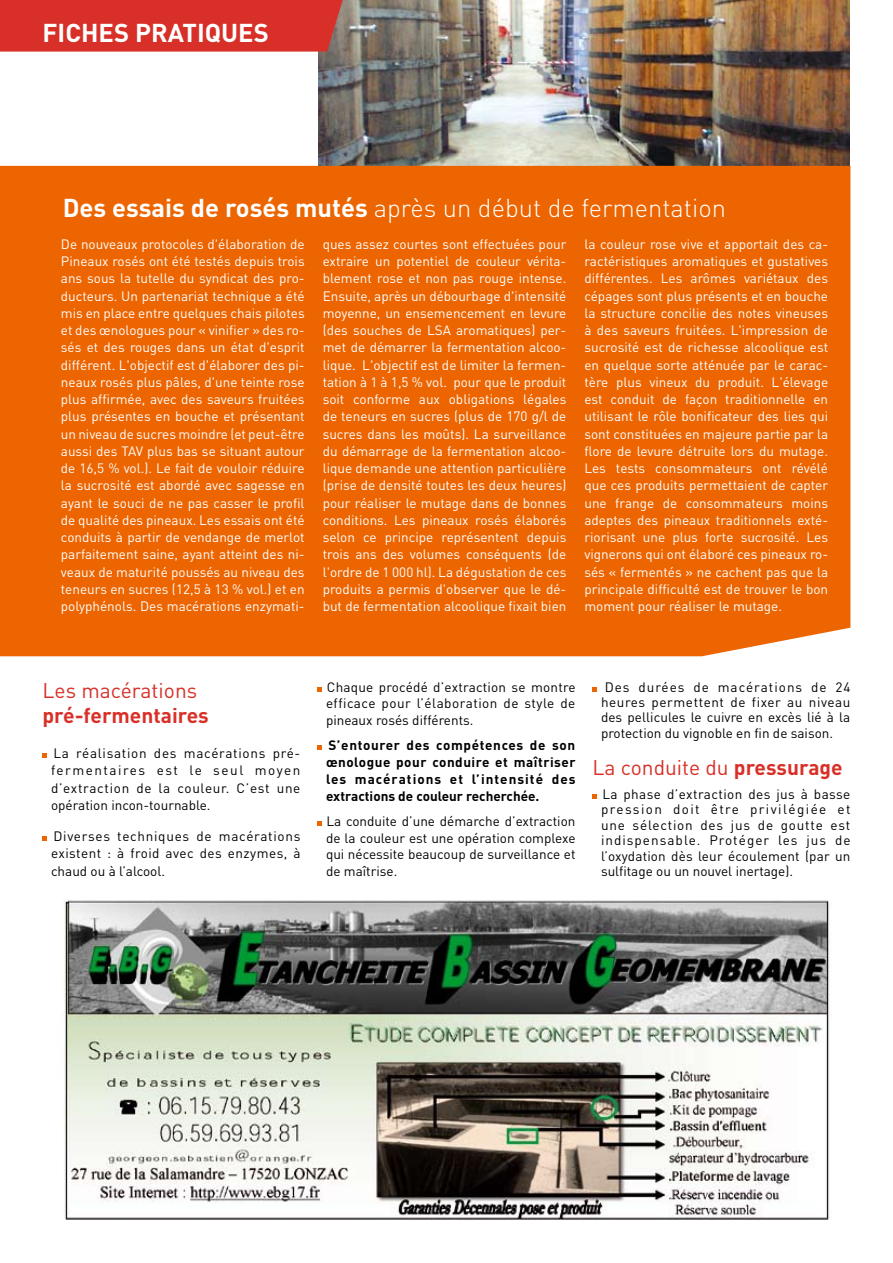
<style>
.page{position:relative;width:893px;height:1263px;background:#fff}
.page>*{position:absolute;margin:0;border:0;box-sizing:border-box;transform-origin:0 0}
.t1{font:300 25.5px "DIN";color:#fff}
.t2{font:700 25.5px "DIN";color:#fff}
.t3{font:21px "DIN";color:#d83028}
.t4{font:700 21px "DIN";color:#d83028}
.t5{font:13.5px/17.2px "DIN";color:#fff;text-align:justify}
.t6{font:13.5px/15.5px "DIN";color:#000;text-align:justify}
.t7{font:700 13.5px/16.8px "DIN";color:#000;text-align:justify}
.s1{font-weight:700}
</style>
<div class="page">
<img style="left:319px;top:0;width:530px;height:166px">
<div style="left:0;top:0;width:349px;height:52px;background:#d83028"></div>
<svg style="left:43px;top:753px;width:4px;height:4px"></svg>
<svg style="left:43px;top:836px;width:4px;height:5px"></svg>
<img style="left:63px;top:900px;width:767px;height:320px">
<div style="left:0;top:166px;width:850px;height:490px;background:#ec6500"></div>
<svg style="left:317px;top:687px;width:5px;height:5px"></svg>
<svg style="left:317px;top:745px;width:5px;height:5px"></svg>
<svg style="left:317px;top:821px;width:5px;height:5px"></svg>
<svg style="left:592px;top:687px;width:5px;height:5px"></svg>
<svg style="left:592px;top:794px;width:5px;height:5px"></svg>
<h1 class="t2" style="left:43px;top:16px;width:228px">FICHES PRATIQUES</h1>
<h1 class="t1" style="left:63px;top:192px;width:665px"><span class="s1">Des essais de rosés mutés</span> après un début de fermentation</h1>
<p class="t5" style="left:61px;top:235px;width:245px">De nouveaux protocoles d'élaboration de Pineaux rosés ont été testés depuis trois ans sous la tutelle du syndicat des pro&shy;ducteurs. Un partenariat technique a été mis en place entre quelques chais pilotes et des œnologues pour « vinifier » des ro&shy;sés et des rouges dans un état d'esprit différent. L'objectif est d'élaborer des pi&shy;neaux rosés plus pâles, d'une teinte rose plus affirmée, avec des saveurs fruitées plus présentes en bouche et présentant un niveau de sucres moindre (et peut-être aussi des TAV plus bas se situant autour de 16,5 % vol.). Le fait de vouloir réduire la sucrosité est abordé avec sagesse en ayant le souci de ne pas casser le profil de qualité des pineaux. Les essais ont été conduits à partir de vendange de merlot parfaitement saine, ayant atteint des ni&shy;veaux de maturité poussés au niveau des teneurs en sucres (12,5 à 13 % vol.) et en polyphénols. Des macérations enzymati-</p>
<p class="t5" style="left:323px;top:235px;width:245px">ques assez courtes sont effectuées pour extraire un potentiel de couleur vérita&shy;blement rose et non pas rouge intense.<br>Ensuite, après un débourbage d'intensité moyenne, un ensemencement en levure (des souches de LSA aromatiques) per&shy;met de démarrer la fermentation alcoo&shy;lique. L'objectif est de limiter la fermen&shy;tation à 1 à 1,5 % vol. pour que le produit soit conforme aux obligations légales de teneurs en sucres (plus de 170 g/l de sucres dans les moûts). La surveillance du démarrage de la fermentation alcoo&shy;lique demande une attention particulière (prise de densité toutes les deux heures) pour réaliser le mutage dans de bonnes conditions. Les pineaux rosés élaborés selon ce principe représentent depuis trois ans des volumes conséquents (de l'ordre de 1 000 hl). La dégustation de ces produits a permis d'observer que le dé&shy;but de fermentation alcoolique fixait bien</p>
<p class="t5" style="left:584px;top:235px;width:245px">la couleur rose vive et apportait des ca&shy;ractéristiques aromatiques et gustatives différentes. Les arômes variétaux des cépages sont plus présents et en bouche la structure concilie des notes vineuses à des saveurs fruitées. L'impression de sucrosité est de richesse alcoolique est en quelque sorte atténuée par le carac&shy;tère plus vineux du produit. L'élevage est conduit de façon traditionnelle en utilisant le rôle bonificateur des lies qui sont constituées en majeure partie par la flore de levure détruite lors du mutage.<br>Les tests consommateurs ont révélé que ces produits permettaient de capter une frange de consommateurs moins adeptes des pineaux traditionnels exté&shy;riorisant une plus forte sucrosité. Les vignerons qui ont élaboré ces pineaux ro&shy;sés « fermentés » ne cachent pas que la principale difficulté est de trouver le bon moment pour réaliser le mutage.</p>
<h2 class="t3" style="left:43px;top:677px;width:156px">Les macérations</h2>
<h2 class="t4" style="left:43px;top:702px;width:168px">pré-fermentaires</h2>
<p class="t6" style="left:51px;top:744px;width:251px;line-height:17.5px">La réalisation des macérations pré&shy;fermentaires est le seul moyen d’extraction de la couleur. C’est une opération incon-tournable.</p>
<p class="t6" style="left:51px;top:827px;width:251px;line-height:17.5px">Diverses techniques de macérations existent : à froid avec des enzymes, à chaud ou à l’alcool.</p>
<p class="t6" style="left:326px;top:678px;width:251px;line-height:16.8px">Chaque procédé d’extraction se montre efficace pour l’élaboration de style de pineaux rosés différents.</p>
<p class="t7" style="left:326px;top:736px;width:251px">S’entourer des compétences de son œnologue pour conduire et maîtriser les macérations et l’intensité des extractions de couleur recherchée.</p>
<p class="t6" style="left:326px;top:812px;width:251px;line-height:16.8px">La conduite d’une démarche d’extraction de la couleur est une opération complexe qui nécessite beaucoup de surveillance et de maîtrise.</p>
<p class="t6" style="left:601px;top:679px;width:251px">Des durées de macérations de 24 heures permettent de fixer au niveau des pellicules le cuivre en excès lié à la protection du vignoble en fin de saison.</p>
<h2 class="t3" style="left:592px;top:754px;width:252px">La conduite du <span class="s1">pressurage</span></h2>
<p class="t6" style="left:601px;top:786px;width:251px">La phase d’extraction des jus à basse pression doit être privilégiée et une sélection des jus de goutte est indispensable. Protéger les jus de l’oxydation dès leur écoulement (par un sulfitage ou un nouvel inertage).</p>
</div>
